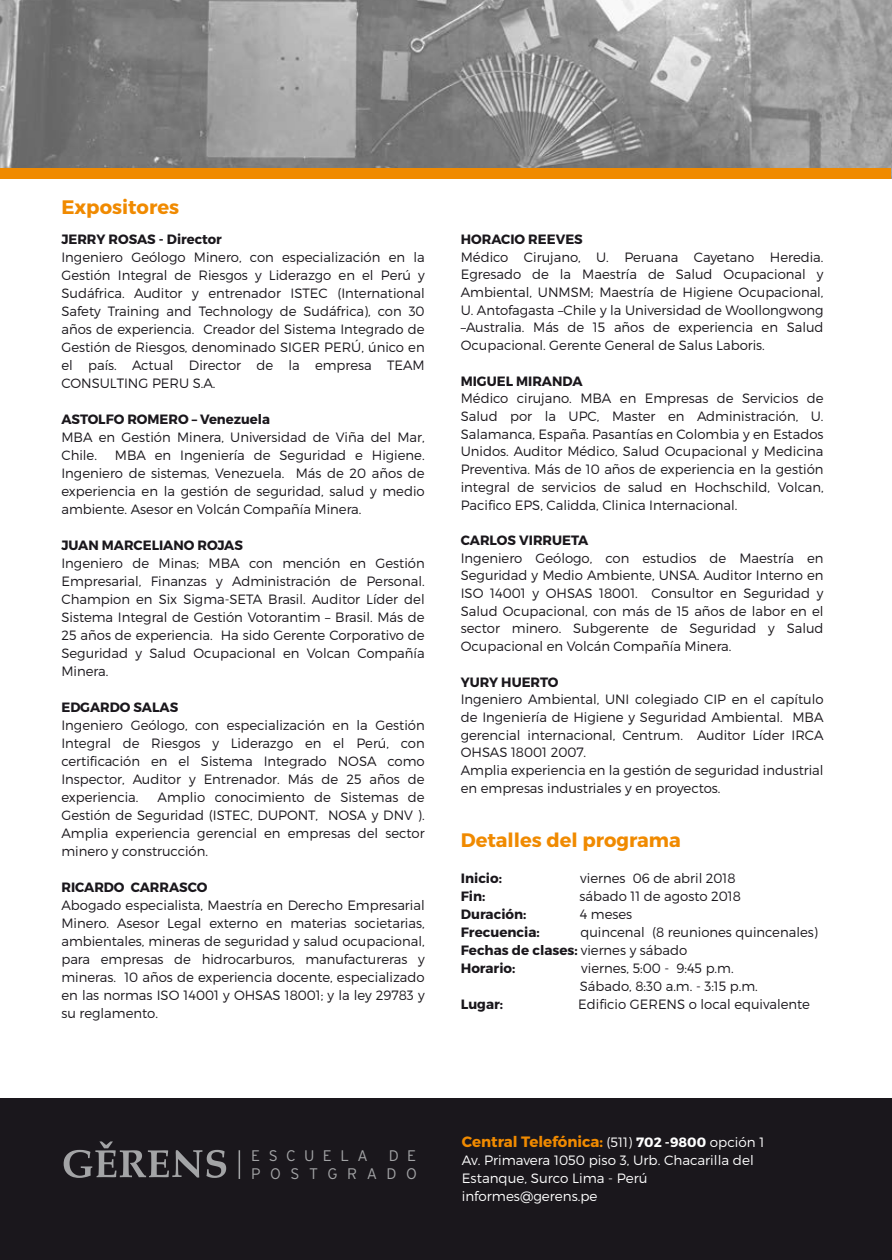
<style>
.page{position:relative;width:892px;height:1260px;background:#fff}
.page>*{position:absolute;margin:0;border:0;box-sizing:border-box;transform-origin:0 0}
.t1{font:700 19.5px "Montserrat";color:#f08a00}
.t2{font:300 15.3px/18.3px "Interstate";letter-spacing:.62em;color:#a3a4a6;text-align:right}
.t3{font:300 15.3px "Interstate";letter-spacing:.55em;color:#a3a4a6}
.t4{font:700 15px "Montserrat";color:#f08a00}
.t5{font:300 13.5px/18px "Montserrat";color:#1a171c;text-align:justify}
.t6{font:700 13.5px "Montserrat";color:#1a171c}
.t7{font:300 13.5px/18px "Montserrat";color:#fff}
.s1{font-weight:700}
.s2{font-weight:300;font-size:13.5px;color:#fff}
.s3{font-size:13.5px;color:#fff}
</style>
<div class="page">
<img style="left:891px;top:0;width:1px;height:1260px">
<div style="left:0;top:1098px;width:891px;height:162px;background:#1a171c"></div>
<svg style="left:64px;top:1141px;width:162px;height:37px"></svg>
<svg style="left:239px;top:1150px;width:1px;height:29px"></svg>
<img style="left:0;top:0;width:891px;height:168px">
<div style="left:0;top:168px;width:891px;height:11px;background:#f08a00"></div>
<h1 class="t1" style="left:61px;top:195px;width:119px">Expositores</h1>
<p class="t6" style="left:61px;top:231px;width:162px">JERRY ROSAS - Director</p>
<p class="t5" style="left:61px;top:248px;width:365px">Ingeniero Geólogo Minero, con especialización en la Gestión Integral de Riesgos y Liderazgo en el Perú y Sudáfrica. Auditor y entrenador ISTEC (International Safety Training and Technology de Sudáfrica), con 30 años de experiencia. Creador del Sistema Integrado de Gestión de Riesgos, denominado SIGER PERÚ, único en el país. Actual Director de la empresa TEAM CONSULTING PERU S.A.</p>
<p class="t6" style="left:61px;top:411px;width:210px">ASTOLFO ROMERO – Venezuela</p>
<p class="t5" style="left:61px;top:428px;width:365px">MBA en Gestión Minera, Universidad de Viña del Mar,<br>Chile.</p>
<p class="t5" style="left:61px;top:446px;width:365px;text-indent:53px">MBA en Ingeniería de Seguridad e Higiene.<br>Ingeniero de sistemas, Venezuela. Más de 20 años de experiencia en la gestión de seguridad, salud y medio ambiente. Asesor en Volcán Compañía Minera.</p>
<p class="t6" style="left:61px;top:537px;width:183px">JUAN MARCELIANO ROJAS</p>
<p class="t5" style="left:61px;top:554px;width:365px">Ingeniero de Minas; MBA con mención en Gestión Empresarial, Finanzas y Administración de Personal.<br>Champion en Six Sigma-SETA Brasil. Auditor Líder del Sistema Integral de Gestión Votorantim – Brasil. Más de 25 años de experiencia. Ha sido Gerente Corporativo de Seguridad y Salud Ocupacional en Volcan Compañía Minera.</p>
<p class="t6" style="left:61px;top:699px;width:118px">EDGARDO SALAS</p>
<p class="t5" style="left:61px;top:716px;width:365px">Ingeniero Geólogo, con especialización en la Gestión Integral de Riesgos y Liderazgo en el Perú, con certificación en el Sistema Integrado NOSA como Inspector, Auditor y Entrenador. Más de 25 años de experiencia.</p>
<p class="t5" style="left:61px;top:788px;width:365px;text-indent:96px">Amplio conocimiento de Sistemas de Gestión de Seguridad (ISTEC, DUPONT, NOSA y DNV ).<br>Amplia experiencia gerencial en empresas del sector minero y construcción.</p>
<p class="t6" style="left:61px;top:879px;width:147px">RICARDO CARRASCO</p>
<p class="t5" style="left:61px;top:896px;width:365px">Abogado especialista, Maestría en Derecho Empresarial Minero. Asesor Legal externo en materias societarias, ambientales, mineras de seguridad y salud ocupacional, para empresas de hidrocarburos, manufactureras y mineras. 10 años de experiencia docente, especializado en las normas ISO 14001 y OHSAS 18001; y la ley 29783 y su reglamento.</p>
<p class="t6" style="left:461px;top:231px;width:123px">HORACIO REEVES</p>
<p class="t5" style="left:461px;top:248px;width:364px">Médico Cirujano, U. Peruana Cayetano Heredia.<br>Egresado de la Maestría de Salud Ocupacional y Ambiental, UNMSM; Maestría de Higiene Ocupacional, U. Antofagasta –Chile y la Universidad de Woollongwong –Australia. Más de 15 años de experiencia en Salud Ocupacional. Gerente General de Salus Laboris.</p>
<p class="t6" style="left:461px;top:372px;width:123px">MIGUEL MIRANDA</p>
<p class="t5" style="left:461px;top:389px;width:364px">Médico cirujano. MBA en Empresas de Servicios de Salud por la UPC, Master en Administración, U.<br>Salamanca, España. Pasantías en Colombia y en Estados Unidos. Auditor Médico, Salud Ocupacional y Medicina Preventiva. Más de 10 años de experiencia en la gestión integral de servicios de salud en Hochschild, Volcan, Pacifico EPS, Calidda, Clinica Internacional.</p>
<p class="t6" style="left:461px;top:532px;width:129px">CARLOS VIRRUETA</p>
<p class="t5" style="left:461px;top:549px;width:364px">Ingeniero Geólogo, con estudios de Maestría en Seguridad y Medio Ambiente, UNSA. Auditor Interno en ISO 14001 y OHSAS 18001. Consultor en Seguridad y Salud Ocupacional, con más de 15 años de labor en el sector minero. Subgerente de Seguridad y Salud Ocupacional en Volcán Compañía Minera.</p>
<p class="t6" style="left:461px;top:673px;width:99px">YURY HUERTO</p>
<p class="t5" style="left:461px;top:690px;width:364px;text-align:left">Ingeniero Ambiental, UNI colegiado CIP en el capítulo de Ingeniería de Higiene y Seguridad Ambiental. MBA gerencial internacional, Centrum. Auditor Líder IRCA OHSAS 18001 2007.<br>Amplia experiencia en la gestión de seguridad industrial en empresas industriales y en proyectos.</p>
<h1 class="t1" style="left:461px;top:828px;width:221px">Detalles del programa</h1>
<p class="t6" style="left:461px;top:870px;width:43px">Inicio:</p>
<p class="t5" style="left:580px;top:869px;width:157px">viernes 06 de abril 2018</p>
<p class="t6" style="left:461px;top:888px;width:26px">Fin:</p>
<p class="t5" style="left:580px;top:887px;width:163px">sábado 11 de agosto 2018</p>
<p class="t6" style="left:461px;top:906px;width:67px">Duración:</p>
<p class="t5" style="left:580px;top:905px;width:54px">4 meses</p>
<p class="t6" style="left:461px;top:924px;width:80px">Frecuencia:</p>
<p class="t5" style="left:461px;top:923px;width:359px;text-align:left;text-indent:120px">quincenal (8 reuniones quincenales)<br><span class="s1">Fechas de clases:</span> viernes y sábado<br><span class="s1">Horario:</span></p>
<p class="t5" style="left:580px;top:959px;width:180px">viernes, 5:00 - 9:45 p.m.<br>Sábado, 8:30 a.m. - 3:15 p.m.</p>
<p class="t6" style="left:461px;top:996px;width:44px">Lugar:</p>
<p class="t5" style="left:578px;top:995px;width:233px">Edificio GERENS o local equivalente</p>
<p class="t3" style="left:251px;top:1147px;width:118px">ESCUELA</p>
<p class="t2" style="left:251px;top:1146px;width:167px">D E<br>POSTGRADO</p>
<p class="t4" style="left:462px;top:1132px;width:304px">Central Telefónica: <span class="s2">(511)</span> <span class="s3">702 -9800</span> <span class="s2">opción 1</span></p>
<p class="t7" style="left:462px;top:1151px;width:293px">Av. Primavera 1050 piso 3, Urb. Chacarilla del<br>Estanque, Surco Lima - Perú informes@gerens.pe</p>
</div>
